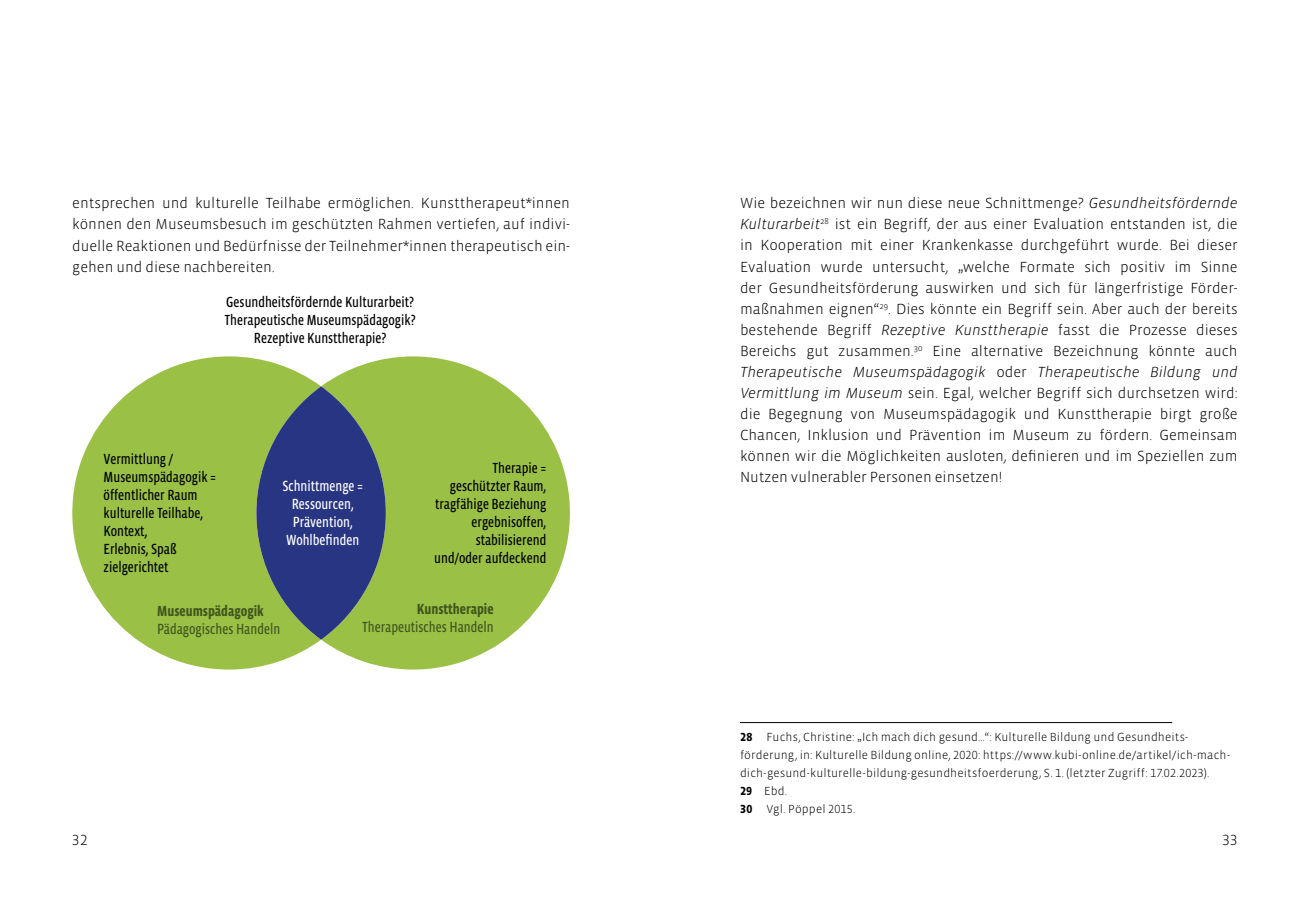
<style>
.page{position:relative;width:1310px;height:919px;background:#fff}
.page>*{position:absolute;margin:0;border:0;box-sizing:border-box;transform-origin:0 0}
.t1{font:300 15px/21px "Vista Sans OTCE";color:#000;text-align:justify}
.t2{font:15px/18px "Vista Sans Nar OTCE";color:#000}
.t3{font:15px/18px "Vista Sans Nar OTCE";color:#fff;text-align:center}
.t4{font:15px "Vista Sans Nar OTCE";color:#41561d}
.t5{font:700 15px "Vista Sans Nar OTCE";color:#41561d}
.t6{font:300 12px/18px "Vista Sans OTCE";letter-spacing:.01em;color:#000}
.s1{font-style:italic}
.s2{font-weight:700}
</style>
<div class="page">
<svg style="left:72px;top:356px;width:498px;height:313px;fill:#9ac146"></svg>
<div style="left:256px;top:386px;width:130px;height:253px;background:#283583;border-radius:50%"></div>
<hr style="left:740px;top:722px;width:432px;height:1px;background:#000">
<p class="t1" style="left:72px;top:193px;width:499px">entsprechen und kulturelle Teilhabe ermöglichen. Kunsttherapeut*innen können den Museumsbesuch im geschützten Rahmen vertiefen, auf indivi&shy;duelle Reaktionen und Bedürfnisse der Teilnehmer*innen therapeutisch ein&shy;gehen und diese nachbereiten.</p>
<p class="t2" style="left:224px;top:292px;width:193px;text-align:center">Gesundheitsfördernde Kulturarbeit?<br>Therapeutische Museumspädagogik?<br>Rezeptive Kunsttherapie?</p>
<p class="t2" style="left:104px;top:450px;width:114px">Vermittlung /<br>Museumspädagogik = öffentlicher Raum kulturelle Teilhabe,<br>Kontext,<br>Erlebnis, Spaß zielgerichtet</p>
<p class="t5" style="left:157px;top:602px;width:108px">Museumspädagogik</p>
<p class="t4" style="left:157px;top:620px;width:125px">Pädagogisches Handeln</p>
<p class="t2" style="left:434px;top:459px;width:114px;text-align:right">Therapie = geschützter Raum, tragfähige Beziehung ergebnisoffen, stabilisierend und/oder aufdeckend</p>
<p class="t3" style="left:282px;top:477px;width:82px">Schnittmenge =<br>Ressourcen,<br>Prävention,<br>Wohlbefinden</p>
<p class="t5" style="left:417px;top:600px;width:78px">Kunsttherapie</p>
<p class="t4" style="left:362px;top:618px;width:133px">Therapeutisches Handeln</p>
<p class="t1" style="left:740px;top:193px;width:499px">Wie bezeichnen wir nun diese neue Schnittmenge? <span class="s1">Gesundheitsfördernde Kulturarbeit</span><sup>28</sup> ist ein Begriff, der aus einer Evaluation entstanden ist, die in Kooperation mit einer Krankenkasse durchgeführt wurde. Bei dieser Evaluation wurde untersucht, „welche Formate sich positiv im Sinne der Gesundheitsförderung auswirken und sich für längerfristige Förder&shy;maßnahmen eignen“<sup>29</sup>. Dies könnte ein Begriff sein. Aber auch der bereits bestehende Begriff <span class="s1">Rezeptive Kunsttherapie</span> fasst die Prozesse dieses Bereichs gut zusammen.<sup>30</sup> Eine alternative Bezeichnung könnte auch <span class="s1">Therapeutische Museumspädagogik</span> oder <span class="s1">Therapeutische Bildung und Vermittlung im Museum</span> sein. Egal, welcher Begriff sich durchsetzen wird: die Begegnung von Museumspädagogik und Kunsttherapie birgt große Chancen, Inklusion und Prävention im Museum zu fördern. Gemeinsam können wir die Möglichkeiten ausloten, definieren und im Speziellen zum Nutzen vulnerabler Personen einsetzen!</p>
<p class="t6" style="left:740px;top:727px;width:491px"><span class="s2">28</span> Fuchs, Christine: „Ich mach dich gesund…“: Kulturelle Bildung und Gesundheits&shy;förderung, in: Kulturelle Bildung online, 2020: https://www.kubi-online.de/artikel/ich-mach&shy;dich-gesund-kulturelle-bildung-gesundheitsfoerderung, S. 1. (letzter Zugriff: 17.02.2023).<br><span class="s2">29</span> Ebd.<br><span class="s2">30</span> Vgl. Pöppel 2015.</p>
<p class="t1" style="left:72px;top:829px;width:17px">32</p>
<p class="t1" style="left:1222px;top:829px;width:17px">33</p>
</div>
